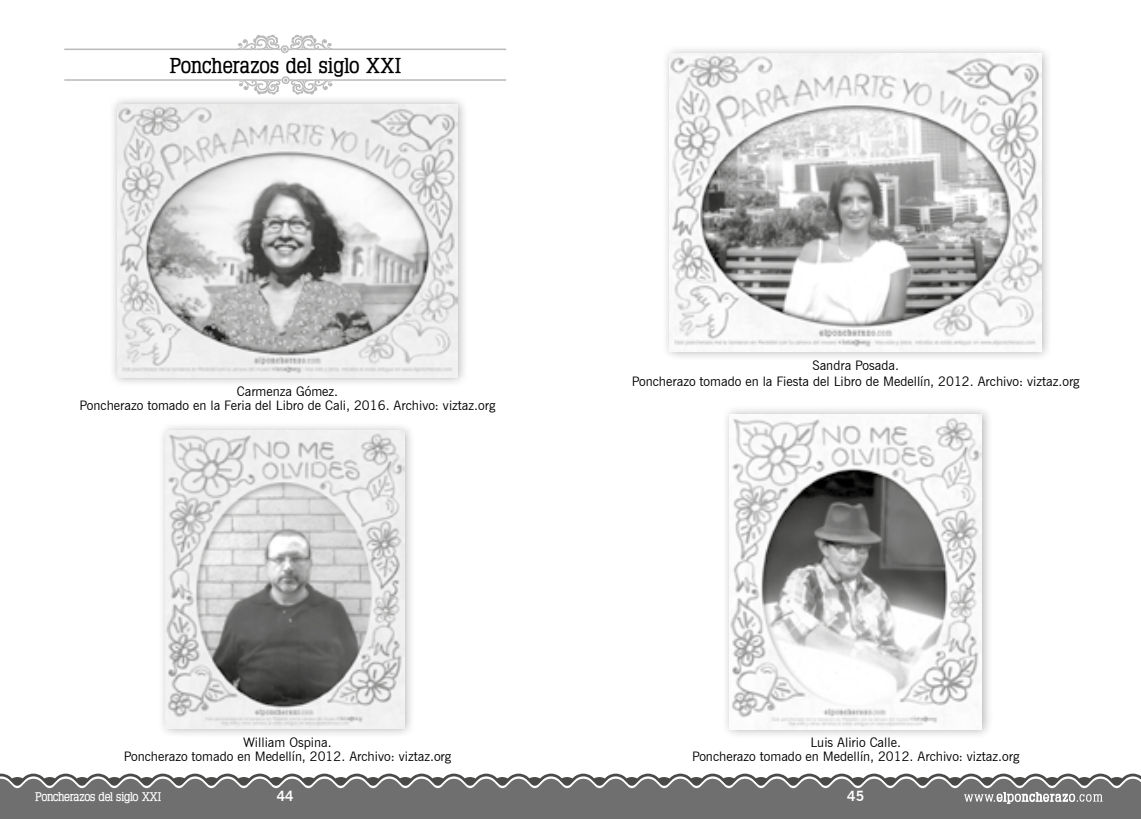
<style>
.page{position:relative;width:1141px;height:819px;background:#fff}
.page>*{position:absolute;margin:0;border:0;box-sizing:border-box;transform-origin:0 0}
.t1{font:700 21px "Typo Latinserif";color:#000}
.t2{font:700 14px "News Gothic BT";color:#fff}
.t3{font:13.12px/14px "News Gothic BT";color:#000;text-align:center}
.t4{font:700 12.25px "Typo Latinserif";letter-spacing:-.03em;color:#fff}
</style>
<div class="page">
<svg style="left:0;top:773px;width:1141px;height:5px"></svg>
<svg style="left:0;top:778px;width:1141px;height:41px;background:#757474"></svg>
<svg style="left:964px;top:791px;width:139px;height:12px"></svg>
<div style="left:158px;top:422px;width:257px;height:316px;background:#000;opacity:.3"></div>
<img style="left:166px;top:430px;width:239px;height:298px">
<svg style="left:64px;top:35px;width:442px;height:18px"></svg>
<svg style="left:64px;top:76px;width:442px;height:19px"></svg>
<div style="left:109px;top:96px;width:359px;height:292px;background:#000;opacity:.3"></div>
<img style="left:117px;top:104px;width:341px;height:273px">
<div style="left:722px;top:405px;width:271px;height:334px;background:#000;opacity:.3"></div>
<img style="left:729px;top:414px;width:253px;height:315px">
<div style="left:662px;top:45px;width:390px;height:317px;background:#000;opacity:.3"></div>
<img style="left:670px;top:54px;width:372px;height:297px">
<h1 class="t1" style="left:170px;top:54px;width:233px">Poncherazos del siglo XXI</h1>
<p class="t3" style="left:80px;top:384px;width:417px">Carmenza Gómez.<br>Poncherazo tomado en la Feria del Libro de Cali, 2016. Archivo: viztaz.org</p>
<p class="t3" style="left:632px;top:357px;width:449px;line-height:15.8px">Sandra Posada.<br>Poncherazo tomado en la Fiesta del Libro de Medellín, 2012. Archivo: viztaz.org</p>
<p class="t3" style="left:692px;top:735px;width:329px">Luis Alirio Calle.<br>Poncherazo tomado en Medellín, 2012. Archivo: viztaz.org</p>
<p class="t3" style="left:124px;top:735px;width:329px">William Ospina.<br>Poncherazo tomado en Medellín, 2012. Archivo: viztaz.org</p>
<p class="t4" style="left:35px;top:789px;width:128px">Poncherazos del siglo XXI</p>
<p class="t2" style="left:277px;top:787px;width:18px">44</p>
<p class="t2" style="left:847px;top:787px;width:18px">45</p>
</div>
